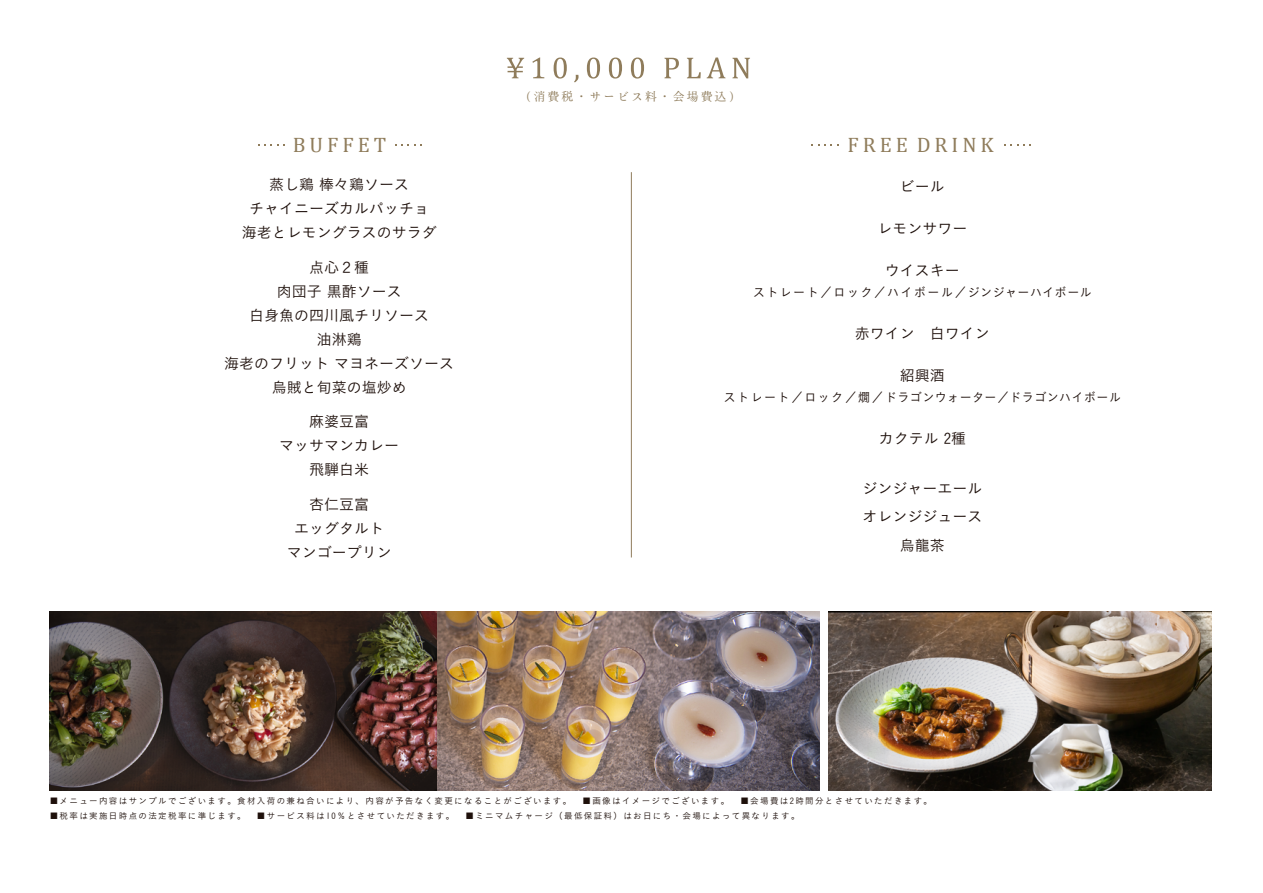
<style>
.page{position:relative;width:1263px;height:893px;background:#fff}
.page>*{position:absolute;margin:0;border:0;box-sizing:border-box;transform-origin:0 0}
.t1{font:21px "Cambria";letter-spacing:.19em;color:#8f7c5b}
.t2{font:15px/24px "Koburina Go Std W3";color:#1e100b;text-align:center}
.t3{font:12.6px "Koburina Go Std W3";letter-spacing:.035em;color:#1e100b;scale:.95 1}
.t4{font:12.6px "Koburina Go Std W3";letter-spacing:.12em;color:#1e100b;scale:.95 1}
.t5{font:12px "OT NIS SMS3 N";letter-spacing:.16em;color:#8f7c5b}
.t6{font:8.55px "Koburina Go Std W3";letter-spacing:.16em;color:#1e100b}
</style>
<div class="page">
<hr style="left:631px;top:172px;width:1px;height:385px;background:#8f7c5b">
<svg style="left:507px;top:58px;width:17px;height:20px"></svg>
<svg style="left:532px;top:58px;width:12px;height:20px"></svg>
<svg style="left:554px;top:58px;width:13px;height:21px"></svg>
<svg style="left:574px;top:75px;width:4px;height:7px"></svg>
<svg style="left:587px;top:58px;width:13px;height:21px"></svg>
<svg style="left:609px;top:58px;width:13px;height:21px"></svg>
<svg style="left:631px;top:58px;width:13px;height:21px"></svg>
<svg style="left:664px;top:58px;width:15px;height:20px"></svg>
<svg style="left:687px;top:58px;width:14px;height:20px"></svg>
<svg style="left:707px;top:58px;width:18px;height:20px"></svg>
<svg style="left:732px;top:58px;width:18px;height:20px"></svg>
<img style="left:50px;top:612px;width:770px;height:178px">
<img style="left:829px;top:612px;width:382px;height:178px">
<h1 class="t1" style="left:293px;top:133px;width:95px">BUFFET</h1>
<p class="t2" style="left:242px;top:172px;width:196px">蒸し鶏 棒々鶏ソース<br>チャイニーズカルパッチョ海老とレモングラスのサラダ</p>
<p class="t2" style="left:224px;top:255px;width:231px">点心２種<br>肉団子 黒酢ソース<br>白身魚の四川風チリソース<br>油淋鶏<br>海老のフリット マヨネーズソース烏賊と旬菜の塩炒め</p>
<p class="t2" style="left:279px;top:409px;width:121px">麻婆豆富<br>マッサマンカレー飛騨白米</p>
<p class="t2" style="left:287px;top:492px;width:106px">杏仁豆富<br>エッグタルトマンゴープリン</p>
<p class="t5" style="left:520px;top:91px;width:222px">（消費税・サービス料・会場費込）</p>
<h1 class="t1" style="left:847px;top:133px;width:148px">FREE DRINK</h1>
<p class="t2" style="left:900px;top:174px;width:46px">ビール</p>
<p class="t2" style="left:877px;top:216px;width:91px">レモンサワー</p>
<p class="t2" style="left:885px;top:258px;width:76px">ウイスキー</p>
<p class="t4" style="left:753px;top:283px;width:358px">ストレート／ロック／ハイボール／ジンジャーハイボール</p>
<p class="t2" style="left:855px;top:321px;width:136px">赤ワイン　白ワイン</p>
<p class="t2" style="left:900px;top:363px;width:46px">紹興酒</p>
<p class="t3" style="left:724px;top:388px;width:420px">ストレート／ロック／燗／ドラゴンウォーター／ドラゴンハイボール</p>
<p class="t2" style="left:879px;top:426px;width:89px">カクテル 2種</p>
<p class="t2" style="left:862px;top:474px;width:121px;line-height:28.5px">ジンジャーエールオレンジジュース烏龍茶</p>
<p class="t6" style="left:50px;top:794px;width:894px">■メニュー内容はサンプルでございます。食材入荷の兼ね合いにより、内容が予告なく変更になることがございます。　■画像はイメージでございます。　■会場費は2時間分とさせていただきます。　</p>
<p class="t6" style="left:50px;top:809px;width:751px">■税率は実施日時点の法定税率に準じます。　■サービス料は10％とさせていただきます。　■ミニマムチャージ（最低保証料）はお日にち・会場によって異なります。</p>
</div>
